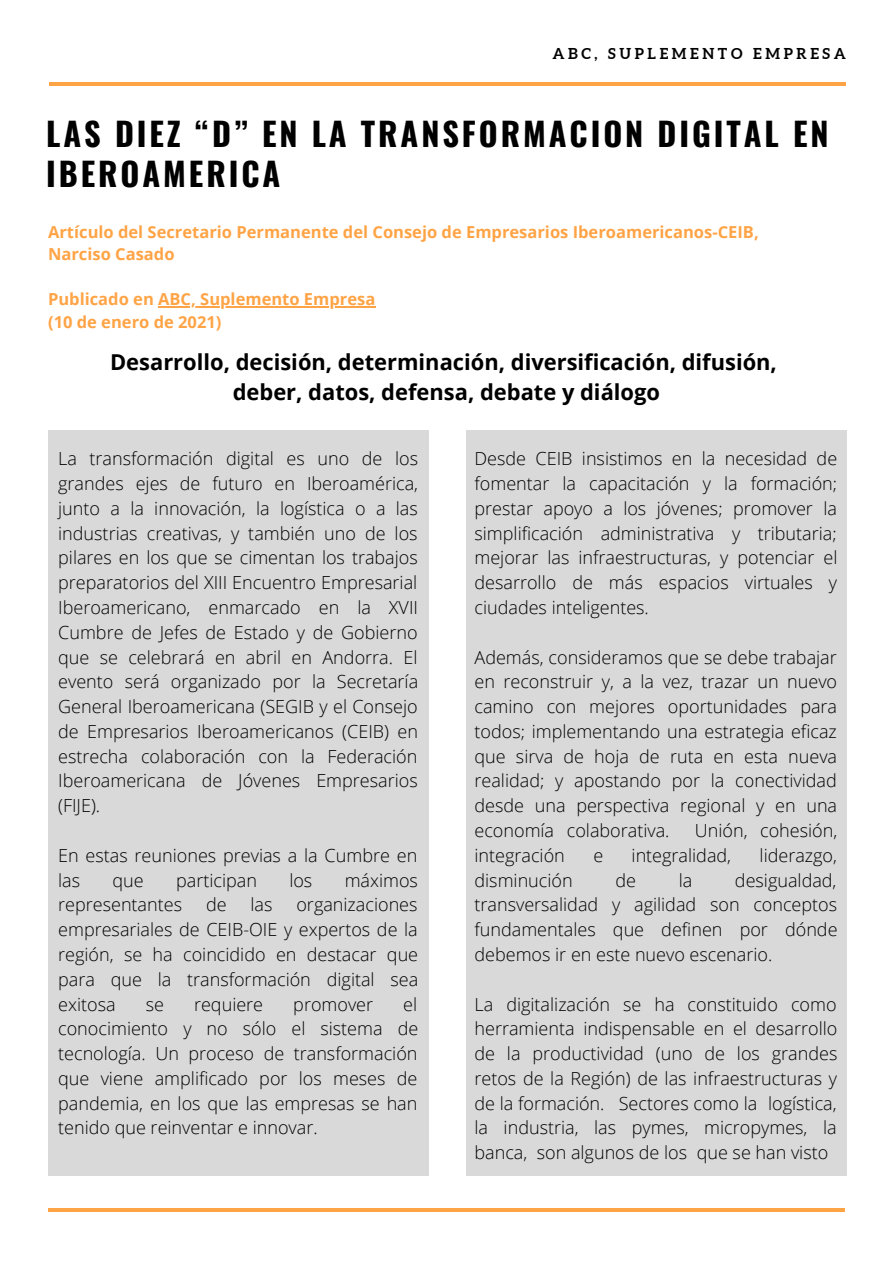
<style>
.page{position:relative;width:894px;height:1264px;background:#fff}
.page>*{position:absolute;margin:0;border:0;box-sizing:border-box;transform-origin:0 0}
.t1{font:700 32.4px/39.5px "Oswald";letter-spacing:.09em;color:#000}
.t2{font:700 21.9px "Open Sans";color:#000}
.t3{font:300 18px/24.8px "Open Sans";color:#000;text-align:justify}
.t4{font:700 16.5px "Open Sans";color:#ffa446}
.t5{font:700 15px "Aleo";letter-spacing:.24em;color:#000}
</style>
<div class="page">
<hr style="left:49px;top:82px;width:796px;height:3px;background:#ffa446">
<hr style="left:48px;top:1208px;width:796px;height:3px;background:#ffa446">
<div style="left:48px;top:430px;width:381px;height:745px;background:#d9d9d9"></div>
<div style="left:466px;top:430px;width:380px;height:745px;background:#d9d9d9"></div>
<hr style="left:158px;top:306px;width:217px;height:2px;background:#ffa446">
<p class="t5" style="left:552px;top:45px;width:295px">ABC, SUPLEMENTO EMPRESA</p>
<p class="t1" style="left:46px;top:113px;width:783px">LAS DIEZ “D” EN LA TRANSFORMACION DIGITAL EN<br>IBEROAMERICA</p>
<p class="t4" style="left:48px;top:220px;width:712px">Artículo del Secretario Permanente del Consejo de Empresarios Iberoamericanos-CEIB,</p>
<p class="t4" style="left:48px;top:243px;width:128px">Narciso Casado</p>
<p class="t4" style="left:48px;top:288px;width:328px">Publicado en ABC, Suplemento Empresa</p>
<p class="t4" style="left:48px;top:310px;width:175px">(10 de enero de 2021)</p>
<p class="t2" style="left:110px;top:346px;width:668px">Desarrollo, decisión, determinación, diversificación, difusión,</p>
<p class="t2" style="left:233px;top:377px;width:428px">deber, datos, defensa, debate y diálogo</p>
<p class="t3" style="left:58px;top:446px;width:361px">La transformación digital es uno de los grandes ejes de futuro en Iberoamérica, junto a la innovación, la logística o a las industrias creativas, y también uno de los pilares en los que se cimentan los trabajos preparatorios del XIII Encuentro Empresarial Iberoamericano, enmarcado en la XVII Cumbre de Jefes de Estado y de Gobierno que se celebrará en abril en Andorra. El evento será organizado por la Secretaría General Iberoamericana (SEGIB y el Consejo de Empresarios Iberoamericanos (CEIB) en estrecha colaboración con la Federación Iberoamericana de Jóvenes Empresarios (FIJE).</p>
<p class="t3" style="left:58px;top:842px;width:360px">En estas reuniones previas a la Cumbre en las</p>
<p class="t3" style="left:112px;top:867px;width:33px">que</p>
<p class="t3" style="left:176px;top:867px;width:82px">participan</p>
<p class="t3" style="left:289px;top:867px;width:24px">los</p>
<p class="t3" style="left:344px;top:867px;width:75px">máximos</p>
<p class="t3" style="left:58px;top:892px;width:125px">representantes</p>
<p class="t3" style="left:206px;top:892px;width:22px">de</p>
<p class="t3" style="left:250px;top:892px;width:23px">las</p>
<p class="t3" style="left:58px;top:892px;width:361px;text-indent:238px">organizaciones empresariales de CEIB-OIE y expertos de la región, se ha coincidido en destacar que para que la transformación digital sea exitosa</p>
<p class="t3" style="left:58px;top:991px;width:361px;text-indent:345px">el conocimiento y no sólo el sistema de tecnología. Un proceso de transformación que viene amplificado por los meses de pandemia, en los que las empresas se han tenido que reinventar e innovar.</p>
<p class="t3" style="left:146px;top:991px;width:20px">se</p>
<p class="t3" style="left:194px;top:991px;width:71px">requiere</p>
<p class="t3" style="left:293px;top:991px;width:81px">promover</p>
<p class="t3" style="left:474px;top:446px;width:364px">Desde CEIB insistimos en la necesidad de fomentar la capacitación y la formación; prestar apoyo a los jóvenes; promover la simplificación administrativa y tributaria; mejorar las infraestructuras, y potenciar el desarrollo de más espacios virtuales y ciudades inteligentes.</p>
<p class="t3" style="left:474px;top:644px;width:364px">Además, consideramos que se debe trabajar en reconstruir y, a la vez, trazar un nuevo camino con mejores oportunidades para todos; implementando una estrategia eficaz que sirva de hoja de ruta en esta nueva realidad; y apostando por la conectividad desde una perspectiva regional y en una economía colaborativa.</p>
<p class="t3" style="left:694px;top:817px;width:144px">Unión, cohesión,</p>
<p class="t3" style="left:474px;top:842px;width:92px">integración</p>
<p class="t3" style="left:593px;top:842px;width:11px">e</p>
<p class="t3" style="left:631px;top:842px;width:101px">integralidad,</p>
<p class="t3" style="left:759px;top:842px;width:79px">liderazgo,</p>
<p class="t3" style="left:474px;top:867px;width:100px">disminución</p>
<p class="t3" style="left:615px;top:867px;width:22px">de</p>
<p class="t3" style="left:678px;top:867px;width:15px">la</p>
<p class="t3" style="left:474px;top:867px;width:364px;text-indent:260px">desigualdad, transversalidad y agilidad son conceptos fundamentales que definen por dónde debemos ir en este nuevo escenario.</p>
<p class="t3" style="left:474px;top:991px;width:364px">La digitalización se ha constituido como herramienta indispensable en el desarrollo de la productividad (uno de los grandes retos de la Región) de las infraestructuras y de la formación. Sectores como la logística, la industria, las pymes, micropymes, la banca, son algunos de los que se han visto</p>
</div>
